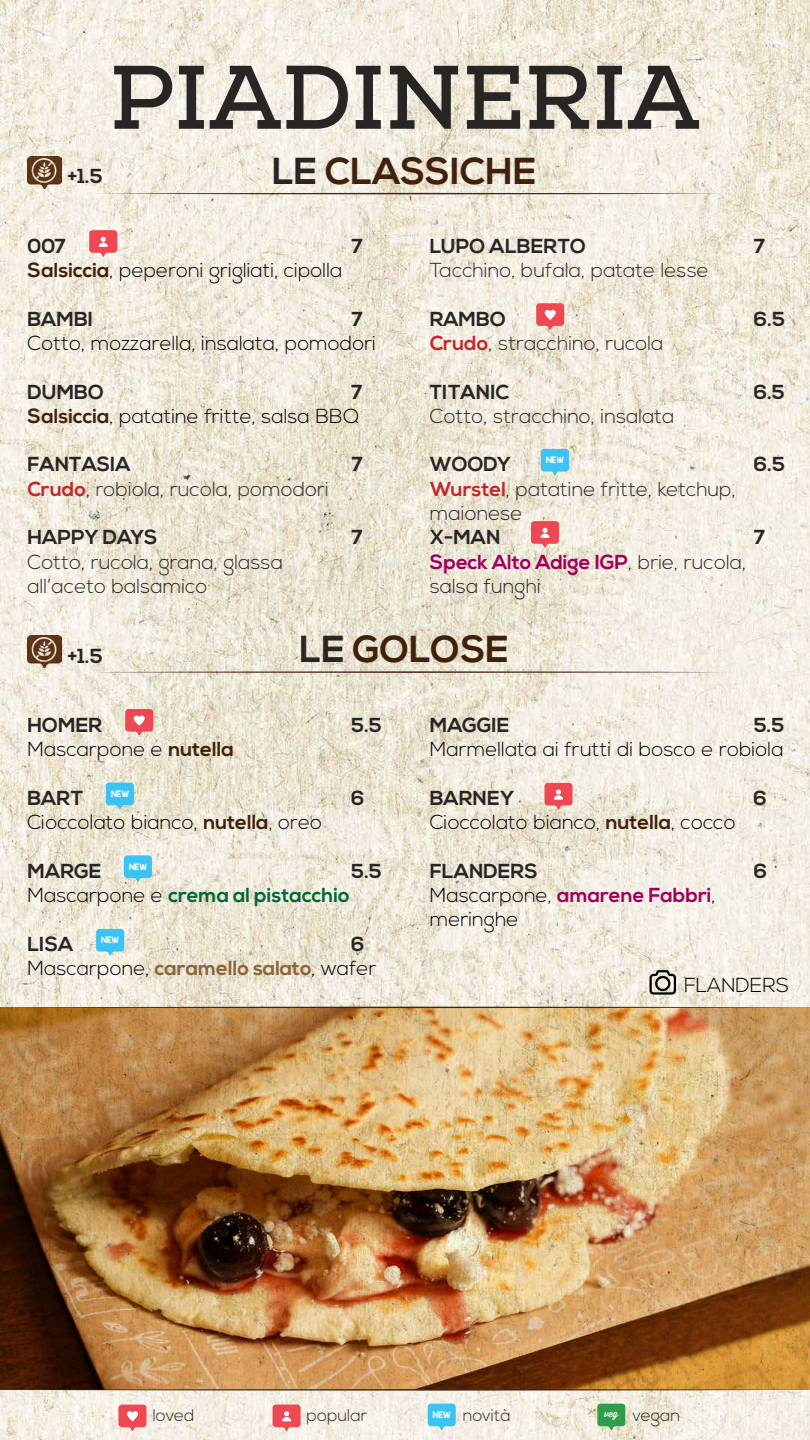
<style>
.page{position:relative;width:810px;height:1440px;background:#fff}
.page>*{position:absolute;margin:0;border:0;box-sizing:border-box;transform-origin:0 0}
.t1{font:90px "Nexa Slab Bold FREE";color:#282525}
.t2{font:700 37.5px "Nexa";color:#42210b}
.t3{font:300 20.25px/24.3px "Nexa";color:#000}
.t4{font:300 20.25px/24.3px "Nexa";color:#282525}
.t5{font:700 20.25px "Nexa";color:#282525}
.t6{font:700 20.25px "Nexa";color:#006837}
.t7{font:300 16.88px "Nexa";color:#282525}
.t8{font:7.5px "KG Blank Space Solid";color:#fff}
.s1{color:#282525}
.s2{font-weight:700;color:#42210b}
.s3{font-weight:700;color:#282525}
.s4{font-weight:700;color:#c1272d}
.s5{font-weight:700;color:#9e005d}
.s6{font-weight:300;color:#000}
.s7{font-weight:700;color:#8c6239}
</style>
<div class="page">
<img style="left:0;top:1px;width:810px;height:1439px">
<svg style="left:94px;top:193px;width:632px;height:1px"></svg>
<svg style="left:536px;top:303px;width:28px;height:27px"></svg>
<svg style="left:89px;top:230px;width:28px;height:27px"></svg>
<svg style="left:118px;top:1405px;width:29px;height:26px"></svg>
<svg style="left:273px;top:1405px;width:28px;height:26px"></svg>
<svg style="left:597px;top:1404px;width:28px;height:26px"></svg>
<svg style="left:428px;top:1404px;width:28px;height:26px"></svg>
<svg style="left:541px;top:449px;width:28px;height:26px"></svg>
<svg style="left:531px;top:521px;width:28px;height:27px"></svg>
<svg style="left:94px;top:671px;width:632px;height:2px"></svg>
<img style="left:1px;top:1008px;width:809px;height:381px">
<svg style="left:7px;top:1007px;width:797px;height:1px"></svg>
<svg style="left:11px;top:1389px;width:797px;height:2px;background:#88715b"></svg>
<svg style="left:125px;top:709px;width:28px;height:27px"></svg>
<svg style="left:106px;top:783px;width:28px;height:26px"></svg>
<svg style="left:124px;top:855px;width:28px;height:27px"></svg>
<svg style="left:96px;top:929px;width:28px;height:26px"></svg>
<svg style="left:544px;top:783px;width:29px;height:26px"></svg>
<img style="left:27px;top:156px;width:35px;height:32px">
<img style="left:27px;top:636px;width:35px;height:32px">
<svg style="left:648px;top:969px;width:29px;height:27px"></svg>
<div style="left:655px;top:976px;width:15px;height:15px;border:2px solid #000;border-radius:50%"></div>
<p class="t5" style="left:68px;top:164px;width:36px">+1.5</p>
<h1 class="t1" style="left:110px;top:44px;width:592px">PIADINERIA</h1>
<h2 class="t2" style="left:272px;top:149px;width:266px"><span class="s1">LE</span> CLASSICHE</h2>
<p class="t5" style="left:27px;top:234px;width:40px">007</p>
<p class="t5" style="left:351px;top:234px;width:13px">7</p>
<p class="t3" style="left:27px;top:259px;width:316px"><span class="s2">Salsiccia</span>, peperoni grigliati, cipolla</p>
<p class="t5" style="left:27px;top:307px;width:67px">BAMBI</p>
<p class="t5" style="left:351px;top:307px;width:13px">7</p>
<p class="t3" style="left:27px;top:332px;width:350px">Cotto, mozzarella, insalata, pomodori</p>
<p class="t5" style="left:27px;top:380px;width:78px">DUMBO</p>
<p class="t3" style="left:27px;top:380px;width:337px;text-align:right"><span class="s3">7<br></span><span class="s2">Salsiccia</span>, patatine fritte, salsa BBQ</p>
<p class="t5" style="left:27px;top:453px;width:105px">FANTASIA</p>
<p class="t5" style="left:351px;top:453px;width:13px">7</p>
<p class="t4" style="left:27px;top:478px;width:303px"><span class="s4">Crudo</span>, robiola, rucola, pomodori</p>
<p class="t5" style="left:27px;top:526px;width:132px">HAPPY DAYS</p>
<p class="t5" style="left:351px;top:526px;width:13px">7</p>
<p class="t4" style="left:27px;top:550px;width:257px">Cotto, rucola, grana, glassa all’aceto balsamico</p>
<p class="t5" style="left:430px;top:234px;width:158px">LUPO ALBERTO</p>
<p class="t5" style="left:754px;top:234px;width:13px">7</p>
<p class="t4" style="left:430px;top:259px;width:280px">Tacchino, bufala, patate lesse</p>
<p class="t5" style="left:430px;top:307px;width:78px">RAMBO</p>
<p class="t5" style="left:754px;top:307px;width:33px">6.5</p>
<p class="t4" style="left:430px;top:332px;width:235px"><span class="s4">Crudo</span>, stracchino, rucola</p>
<p class="t5" style="left:430px;top:380px;width:81px">TITANIC</p>
<p class="t5" style="left:754px;top:380px;width:33px">6.5</p>
<p class="t4" style="left:430px;top:405px;width:246px">Cotto, stracchino, insalata</p>
<p class="t5" style="left:430px;top:453px;width:83px">WOODY</p>
<p class="t5" style="left:754px;top:453px;width:33px">6.5</p>
<p class="t4" style="left:430px;top:478px;width:308px"><span class="s4">Wurstel</span>, patatine fritte, ketchup, maionese</p>
<p class="t5" style="left:430px;top:526px;width:72px">X-MAN</p>
<p class="t5" style="left:754px;top:526px;width:13px">7</p>
<p class="t4" style="left:430px;top:550px;width:318px"><span class="s5">Speck Alto Adige IGP</span>, brie, rucola, salsa funghi</p>
<p class="t8" style="left:546px;top:455px;width:19px">NEW</p>
<p class="t5" style="left:68px;top:644px;width:36px">+1.5</p>
<h2 class="t2" style="left:300px;top:628px;width:211px"><span class="s1">LE</span> GOLOSE</h2>
<p class="t5" style="left:27px;top:713px;width:76px">HOMER</p>
<p class="t5" style="left:351px;top:713px;width:32px">5.5</p>
<p class="t3" style="left:27px;top:738px;width:208px">Mascarpone e <span class="s2">nutella</span></p>
<p class="t5" style="left:27px;top:786px;width:57px">BART</p>
<p class="t5" style="left:351px;top:786px;width:15px">6</p>
<p class="t3" style="left:27px;top:811px;width:296px">Cioccolato bianco, <span class="s2">nutella</span>, oreo</p>
<p class="t5" style="left:27px;top:859px;width:75px">MARGE</p>
<p class="t5" style="left:351px;top:859px;width:32px">5.5</p>
<p class="t6" style="left:27px;top:883px;width:324px"><span class="s6">Mascarpone e</span> crema al pistacchio</p>
<p class="t5" style="left:27px;top:932px;width:47px">LISA</p>
<p class="t8" style="left:111px;top:789px;width:19px">NEW</p>
<p class="t8" style="left:129px;top:861px;width:19px">NEW</p>
<p class="t3" style="left:27px;top:932px;width:351px;text-indent:324px"><span class="s3">6<br></span>Mascarpone, <span class="s7">caramello salato</span>, wafer</p>
<p class="t8" style="left:101px;top:935px;width:19px">NEW</p>
<p class="t5" style="left:430px;top:713px;width:81px">MAGGIE</p>
<p class="t5" style="left:754px;top:713px;width:32px">5.5</p>
<p class="t3" style="left:430px;top:738px;width:355px">Marmellata ai frutti di bosco e robiola</p>
<p class="t5" style="left:430px;top:786px;width:86px">BARNEY</p>
<p class="t5" style="left:754px;top:786px;width:15px">6</p>
<p class="t3" style="left:430px;top:811px;width:307px">Cioccolato bianco, <span class="s2">nutella</span>, cocco</p>
<p class="t5" style="left:430px;top:859px;width:110px">FLANDERS</p>
<p class="t5" style="left:754px;top:859px;width:15px">6</p>
<p class="t3" style="left:430px;top:884px;width:287px">Mascarpone, <span class="s5">amarene Fabbri</span>, meringhe</p>
<p class="t3" style="left:684px;top:974px;width:106px">FLANDERS</p>
<p class="t7" style="left:153px;top:1406px;width:43px">loved</p>
<p class="t7" style="left:307px;top:1406px;width:62px">popular</p>
<p class="t8" style="left:433px;top:1410px;width:19px">NEW</p>
<p class="t7" style="left:463px;top:1406px;width:50px">novità</p>
<p class="t7" style="left:604px;top:1406px;width:77px"><sup>veg</sup> vegan</p>
</div>
